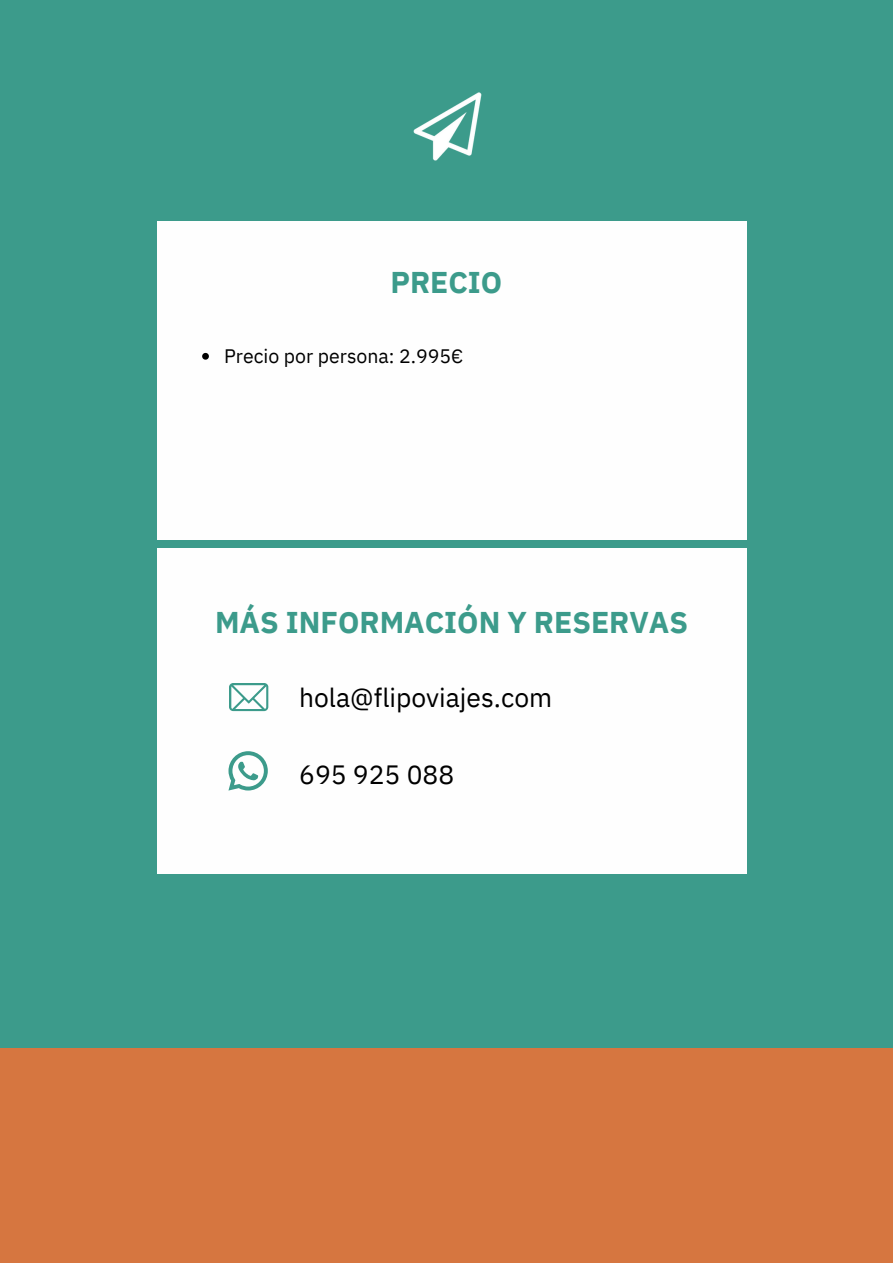
<style>
.page{position:relative;width:893px;height:1264px;background:#fff}
.page>*{position:absolute;margin:0;border:0;box-sizing:border-box;transform-origin:0 0}
.t1{font:700 30px "IBM Plex Sans";color:#3c9b8b}
.t2{font:26.4px "IBM Plex Sans";color:#000}
.t3{font:19.5px "IBM Plex Sans";color:#000}
</style>
<div class="page">
<div style="left:0;top:0;width:892px;height:1262px;background:#3c9b8b"></div>
<div style="left:0;top:1048px;width:892px;height:214px;background:#d67640"></div>
<img style="left:413px;top:92px;width:69px;height:69px">
<div style="left:157px;top:221px;width:589px;height:318px;background:#fefefe"></div>
<svg style="left:202px;top:353px;width:7px;height:6px"></svg>
<div style="left:157px;top:548px;width:589px;height:326px;background:#fefefe"></div>
<svg style="left:229px;top:683px;width:39px;height:28px"></svg>
<svg style="left:228px;top:751px;width:40px;height:39px"></svg>
<p class="t1" style="left:390px;top:263px;width:113px">PRECIO</p>
<p class="t1" style="left:390px;top:279px;width:113px">PRECIO</p>
<p class="t3" style="left:224px;top:343px;width:241px">Precio por persona: 2.995€</p>
<p class="t1" style="left:215px;top:602px;width:474px">MÁS INFORMACIÓN Y RESERVAS</p>
<p class="t2" style="left:299px;top:680px;width:254px">hola@flipoviajes.com</p>
<p class="t2" style="left:299px;top:757px;width:157px">695 925 088</p>
</div>
